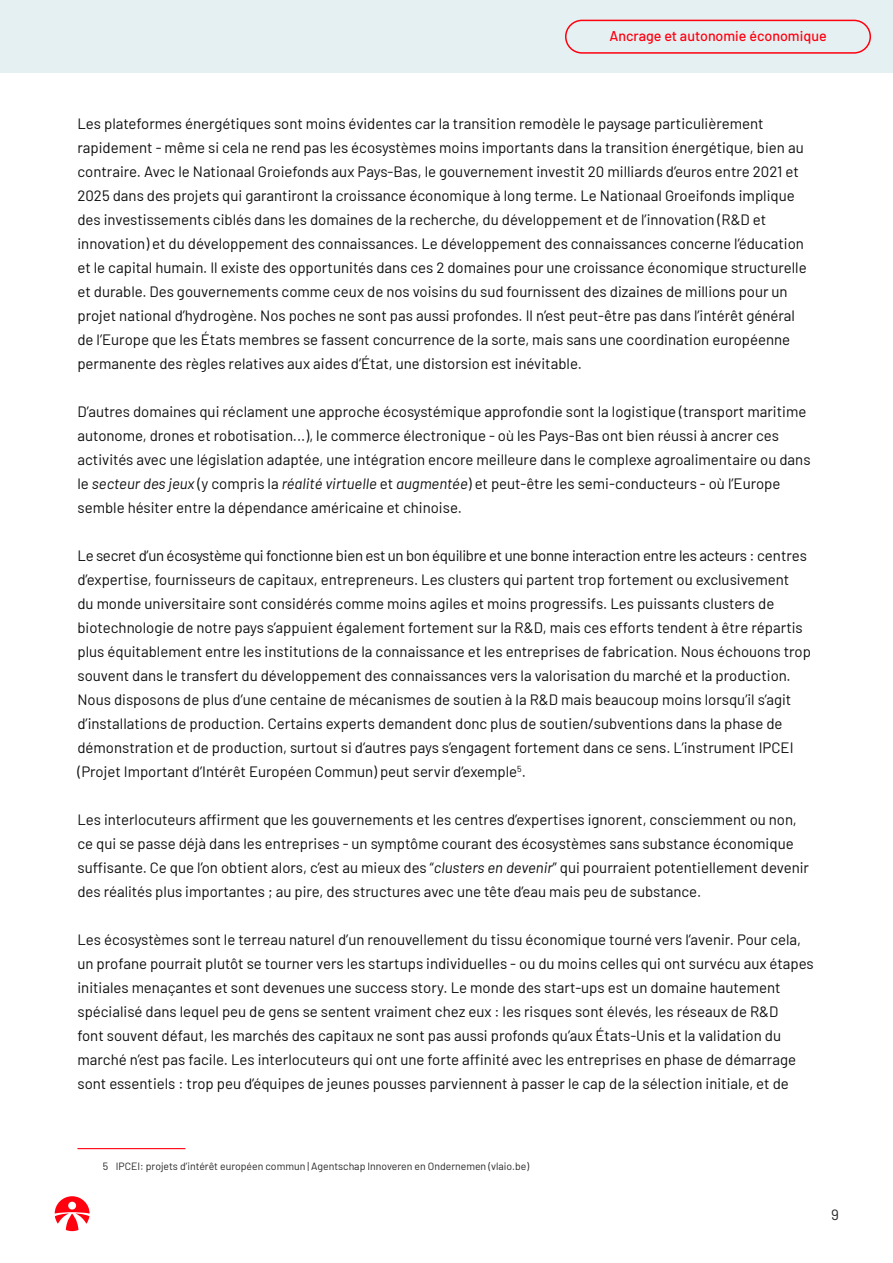
<style>
.page{position:relative;width:893px;height:1263px;background:#fff}
.page>*{position:absolute;margin:0;border:0;box-sizing:border-box;transform-origin:0 0}
.normaal{font:15px/24px "Barlow";color:#0d0d0d}
.t1{font:15px "Barlow";color:#262626}
.t2{font:500 14.25px "Barlow";color:#ff000f}
.voetnoot{font:10.5px "Barlow";color:#262626}
.s1{font-style:italic}
</style>
<div class="page">
<div style="left:0;top:0;width:893px;height:72px;background:#e5f0f2"></div>
<div style="left:565px;top:20px;width:306px;height:34px;border:2px solid #ff000f;border-radius:16px"></div>
<hr style="left:77px;top:1148px;width:108px;height:1px;background:#ff000f">
<svg style="left:55px;top:1196px;width:35px;height:35px"></svg>
<p class="t2" style="left:609px;top:26px;width:219px">Ancrage et autonomie économique</p>
<p class="normaal" style="left:77px;top:111px;width:731px">Les plateformes énergétiques sont moins évidentes car la transition remodèle le paysage particulièrement rapidement - même si cela ne rend pas les écosystèmes moins importants dans la transition énergétique, bien au contraire. Avec le Nationaal Groiefonds aux Pays-Bas, le gouvernement investit 20 milliards d’euros entre 2021 et 2025 dans des projets qui garantiront la croissance économique à long terme. Le Nationaal Groeifonds implique des investissements ciblés dans les domaines de la recherche, du développement et de l’innovation (R&amp;D et innovation) et du développement des connaissances. Le développement des connaissances concerne l’éducation et le capital humain. Il existe des opportunités dans ces 2 domaines pour une croissance économique structurelle et durable. Des gouvernements comme ceux de nos voisins du sud fournissent des dizaines de millions pour un projet national d’hydrogène. Nos poches ne sont pas aussi profondes. Il n’est peut-être pas dans l’intérêt général de l’Europe que les États membres se fassent concurrence de la sorte, mais sans une coordination européenne permanente des règles relatives aux aides d’État, une distorsion est inévitable.</p>
<p class="normaal" style="left:77px;top:399px;width:735px">D’autres domaines qui réclament une approche écosystémique approfondie sont la logistique (transport maritime autonome, drones et robotisation...), le commerce électronique - où les Pays-Bas ont bien réussi à ancrer ces activités avec une législation adaptée, une intégration encore meilleure dans le complexe agroalimentaire ou dans le <span class="s1">secteur des jeux</span> (y compris la <span class="s1">réalité virtuelle</span> et <span class="s1">augmentée</span>) et peut-être les semi-conducteurs - où l’Europe semble hésiter entre la dépendance américaine et chinoise.</p>
<p class="normaal" style="left:77px;top:543px;width:735px">Le secret d’un écosystème qui fonctionne bien est un bon équilibre et une bonne interaction entre les acteurs : centres d’expertise, fournisseurs de capitaux, entrepreneurs. Les clusters qui partent trop fortement ou exclusivement<br>du monde universitaire sont considérés comme moins agiles et moins progressifs. Les puissants clusters de biotechnologie de notre pays s’appuient également fortement sur la R&amp;D, mais ces efforts tendent à être répartis plus équitablement entre les institutions de la connaissance et les entreprises de fabrication. Nous échouons trop souvent dans le transfert du développement des connaissances vers la valorisation du marché et la production.<br>Nous disposons de plus d’une centaine de mécanismes de soutien à la R&amp;D mais beaucoup moins lorsqu’il s’agit d’installations de production. Certains experts demandent donc plus de soutien/subventions dans la phase de démonstration et de production, surtout si d’autres pays s’engagent fortement dans ce sens. L’instrument IPCEI (Projet Important d’Intérêt Européen Commun) peut servir d’exemple<sup>5</sup>.</p>
<p class="normaal" style="left:77px;top:807px;width:733px">Les interlocuteurs affirment que les gouvernements et les centres d’expertises ignorent, consciemment ou non, ce qui se passe déjà dans les entreprises - un symptôme courant des écosystèmes sans substance économique suffisante. Ce que l’on obtient alors, c’est au mieux des “<span class="s1">clusters en devenir</span>” qui pourraient potentiellement devenir des réalités plus importantes ; au pire, des structures avec une tête d’eau mais peu de substance.</p>
<p class="normaal" style="left:77px;top:927px;width:738px">Les écosystèmes sont le terreau naturel d’un renouvellement du tissu économique tourné vers l’avenir. Pour cela, un profane pourrait plutôt se tourner vers les startups individuelles - ou du moins celles qui ont survécu aux étapes initiales menaçantes et sont devenues une success story. Le monde des start-ups est un domaine hautement spécialisé dans lequel peu de gens se sentent vraiment chez eux : les risques sont élevés, les réseaux de R&amp;D<br>font souvent défaut, les marchés des capitaux ne sont pas aussi profonds qu’aux États-Unis et la validation du marché n’est pas facile. Les interlocuteurs qui ont une forte affinité avec les entreprises en phase de démarrage sont essentiels : trop peu d’équipes de jeunes pousses parviennent à passer le cap de la sélection initiale, et de</p>
<p class="voetnoot" style="left:103px;top:1159px;width:428px">5 IPCEI: projets d’intérêt européen commun | Agentschap Innoveren en Ondernemen (vlaio.be)</p>
<p class="t1" style="left:831px;top:1204px;width:9px">9</p>
</div>
